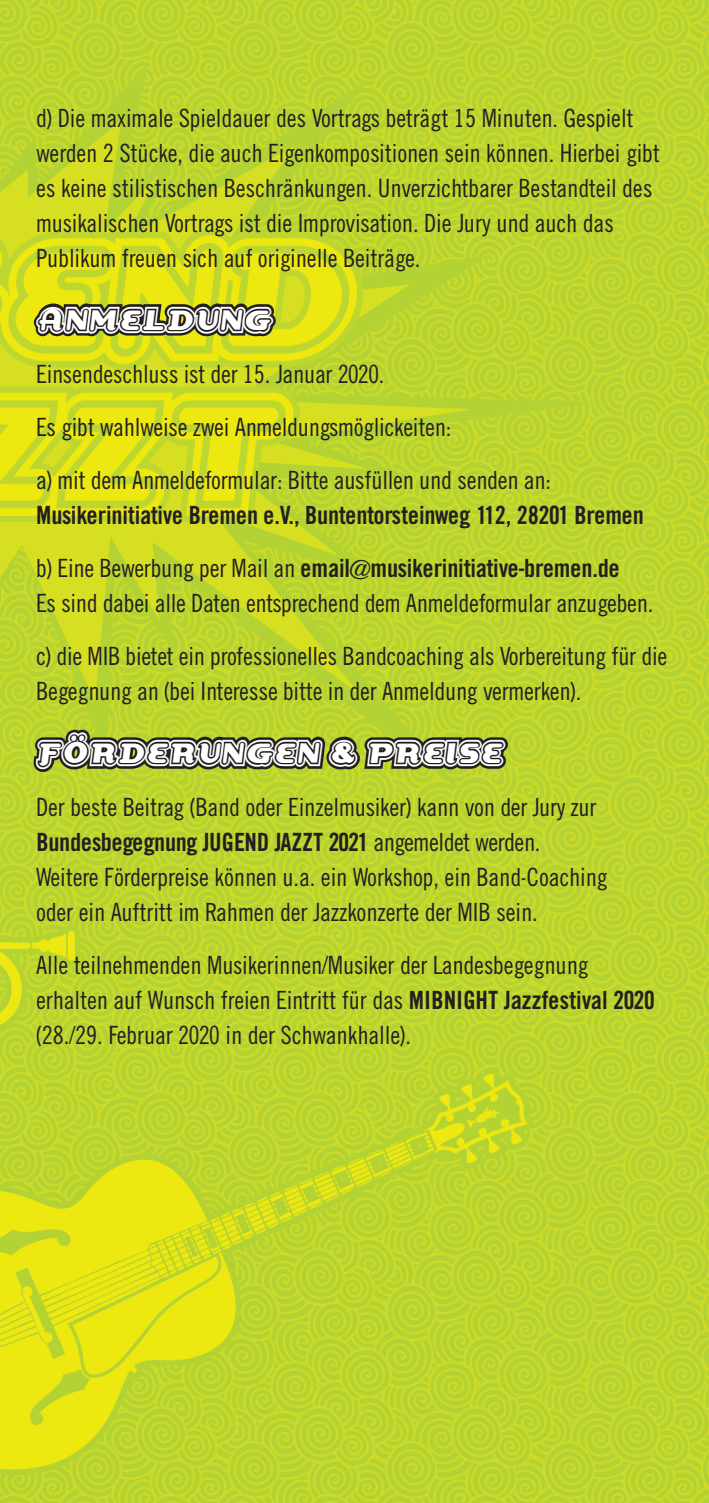
<style>
.page{position:relative;width:709px;height:1503px;background:#fff}
.page>*{position:absolute;margin:0;border:0;box-sizing:border-box;transform-origin:0 0}
.t1{font:40px "Dogma Outline";color:#fff}
.t2{font:25px/35px "Cg Trade Cd";color:#231f20}
.t3{font:25px/53px "Cg Trade Bd Cd";letter-spacing:-.005em;color:#231f20}
.s1{font-family:"Cg Trade Cd"}
.s2{font-family:"Cg Trade Bd Cd"}
</style>
<div class="page">
<img style="left:0;top:0;width:709px;height:1502px">
<svg style="left:30px;top:225px;width:251px;height:204px;background:#c0c71d"></svg>
<svg style="left:31px;top:658px;width:297px;height:190px;background:#a9be2d"></svg>
<svg style="left:111px;top:460px;width:252px;height:374px;background:#b6c92a"></svg>
<svg style="left:361px;top:659px;width:151px;height:182px;background:#a6ba2d"></svg>
<p class="t2" style="left:36px;top:100px;width:625px">d) Die maximale Spieldauer des Vortrags beträgt 15 Minuten. Gespielt werden 2 Stücke, die auch Eigenkompositionen sein können. Hierbei gibt es keine stilistischen Beschränkungen. Unverzichtbarer Bestandteil des musikalischen Vortrags ist die Improvisation. Die Jury und auch das Publikum freuen sich auf originelle Beiträge.</p>
<h1 class="t1" style="left:36px;top:292px;width:237px">ANMELDUNG</h1>
<p class="t2" style="left:36px;top:347px;width:516px;line-height:53px">Einsendeschluss ist der 15. Januar 2020.<br>Es gibt wahlweise zwei Anmeldungsmöglickeiten:<br>a) mit dem Anmeldeformular: Bitte ausfüllen und senden an:</p>
<p class="t3" style="left:36px;top:488px;width:609px">Musikerinitiative Bremen e.V., Buntentorsteinweg 112, 28201 Bremen <span class="s1">b) Eine Bewerbung per Mail an</span> email@musikerinitiative-bremen.de</p>
<p class="t2" style="left:36px;top:576px;width:632px;line-height:53px">Es sind dabei alle Daten entsprechend dem Anmeldeformular anzugeben. c) die MIB bietet ein professionelles Bandcoaching als Vorbereitung für die</p>
<p class="t2" style="left:36px;top:673px;width:546px">Begegnung an (bei Interesse bitte in der Anmeldung vermerken).</p>
<h1 class="t1" style="left:36px;top:725px;width:467px">FÖRDERUNGEN &amp; PREISE</h1>
<p class="t2" style="left:36px;top:789px;width:562px">Der beste Beitrag (Band oder Einzelmusiker) kann von der Jury zur</p>
<p class="t3" style="left:36px;top:815px;width:506px">Bundesbegegnung JUGEND JAZZT 2021 <span class="s1">angemeldet werden.</span></p>
<p class="t2" style="left:36px;top:859px;width:573px">Weitere Förderpreise können u.a. ein Workshop, ein Band-Coaching oder ein Auftritt im Rahmen der Jazzkonzerte der MIB sein.</p>
<p class="t2" style="left:36px;top:947px;width:620px">Alle teilnehmenden Musikerinnen/Musiker der Landesbegegnung erhalten auf Wunsch freien Eintritt für das <span class="s2">MIBNIGHT Jazzfestival 2020 </span>(28./29. Februar 2020 in der Schwankhalle).</p>
</div>
